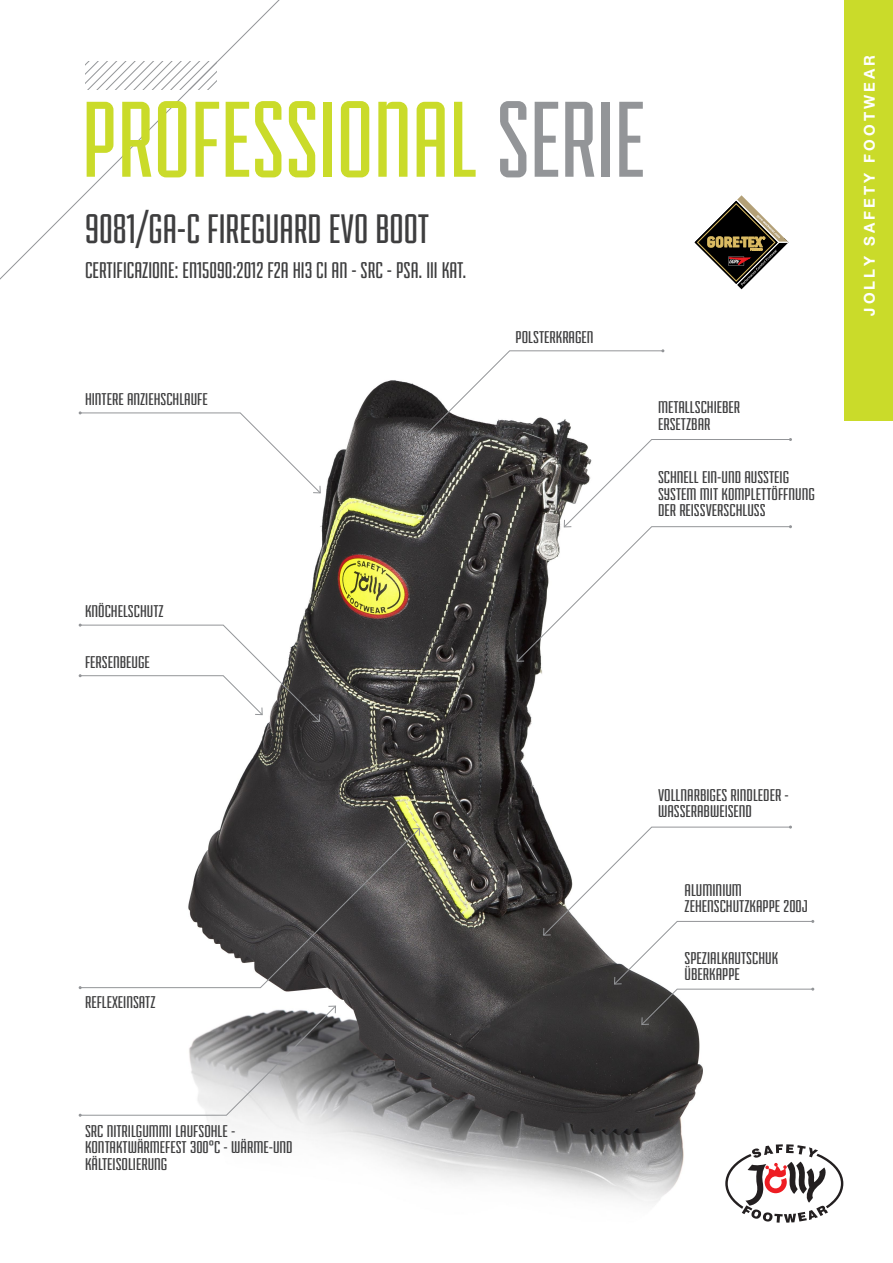
<style>
.page{position:relative;width:893px;height:1263px;background:#fff}
.page>*{position:absolute;margin:0;border:0;box-sizing:border-box;transform-origin:0 0}
.t1{font:113.7px "Fairview";color:#cadb2a}
.t2{font:43.5px "Fairview";color:#3e3e3f}
.t3{font:24px "Fairview";color:#3e3e3f}
.t4{font:18px/16.5px "Fairview";color:#3e3e3f;scale:1.1 1}
.t5{font:700 15px "Helvetica Neue LT Pro";letter-spacing:.2em;color:#fff}
.s1{color:#939598}
</style>
<div class="page">
<svg style="left:85px;top:62px;width:132px;height:27px"></svg>
<img style="left:124px;top:380px;width:579px;height:823px">
<div style="left:844px;top:0;width:49px;height:421px;background:#cadb2a"></div>
<svg style="left:725px;top:1144px;width:118px;height:79px"></svg>
<svg style="left:79px;top:624px;width:242px;height:98px"></svg>
<svg style="left:82px;top:827px;width:339px;height:161px"></svg>
<svg style="left:412px;top:828px;width:8px;height:8px"></svg>
<svg style="left:79px;top:1005px;width:258px;height:112px"></svg>
<svg style="left:79px;top:411px;width:242px;height:83px"></svg>
<svg style="left:543px;top:826px;width:271px;height:199px"></svg>
<svg style="left:420px;top:349px;width:372px;height:313px"></svg>
<svg style="left:694px;top:195px;width:94px;height:94px"></svg>
<p class="t1" style="left:82px;top:83px;width:565px">PROFESSIONAL <span class="s1">SERIE</span></p>
<p class="t2" style="left:85px;top:207px;width:346px">9081/GA-C FIREGUARD EVO BOOT</p>
<p class="t3" style="left:85px;top:258px;width:383px">CERTIFICAZIONE: EN15090:2012 F2A HI3 CI AN - SRC - PSA. III KAT.</p>
<p class="t4" style="left:85px;top:391px;width:113px">HINTERE ANZIEHSCHLAUFE</p>
<p class="t4" style="left:516px;top:329px;width:72px">POLSTERKRAGEN</p>
<p class="t4" style="left:658px;top:399px;width:76px">METALLSCHIEBER<br>ERSETZBAR</p>
<p class="t4" style="left:658px;top:469px;width:144px">SCHNELL EIN-UND AUSSTEIG<br>SYSTEM MIT KOMPLETTÖFFNUNG<br>DER REISSVERSCHLUSS</p>
<p class="t4" style="left:85px;top:603px;width:73px">KNÖCHELSCHUTZ</p>
<p class="t4" style="left:85px;top:654px;width:60px">FERSENBEUGE</p>
<p class="t4" style="left:85px;top:993px;width:66px">REFLEXEINSATZ</p>
<p class="t4" style="left:85px;top:1122px;width:190px">SRC NITRILGUMMI LAUFSOHLE -<br>KONTAKTWÄRMEFEST 300°C - WÄRME-UND<br>KÄLTEISOLIERUNG</p>
<p class="t4" style="left:658px;top:787px;width:120px">VOLLNARBIGES RINDLEDER -<br>WASSERABWEISEND</p>
<p class="t4" style="left:685px;top:882px;width:114px">ALUMINIUM<br>ZEHENSCHUTZKAPPE 200J</p>
<p class="t4" style="left:685px;top:950px;width:87px">SPEZIALKAUTSCHUK<br>ÜBERKAPPE</p>
<p class="t5" style="left:860px;top:316px;width:262px;rotate:-90deg">JOLLY SAFETY FOOTWEAR</p>
</div>
